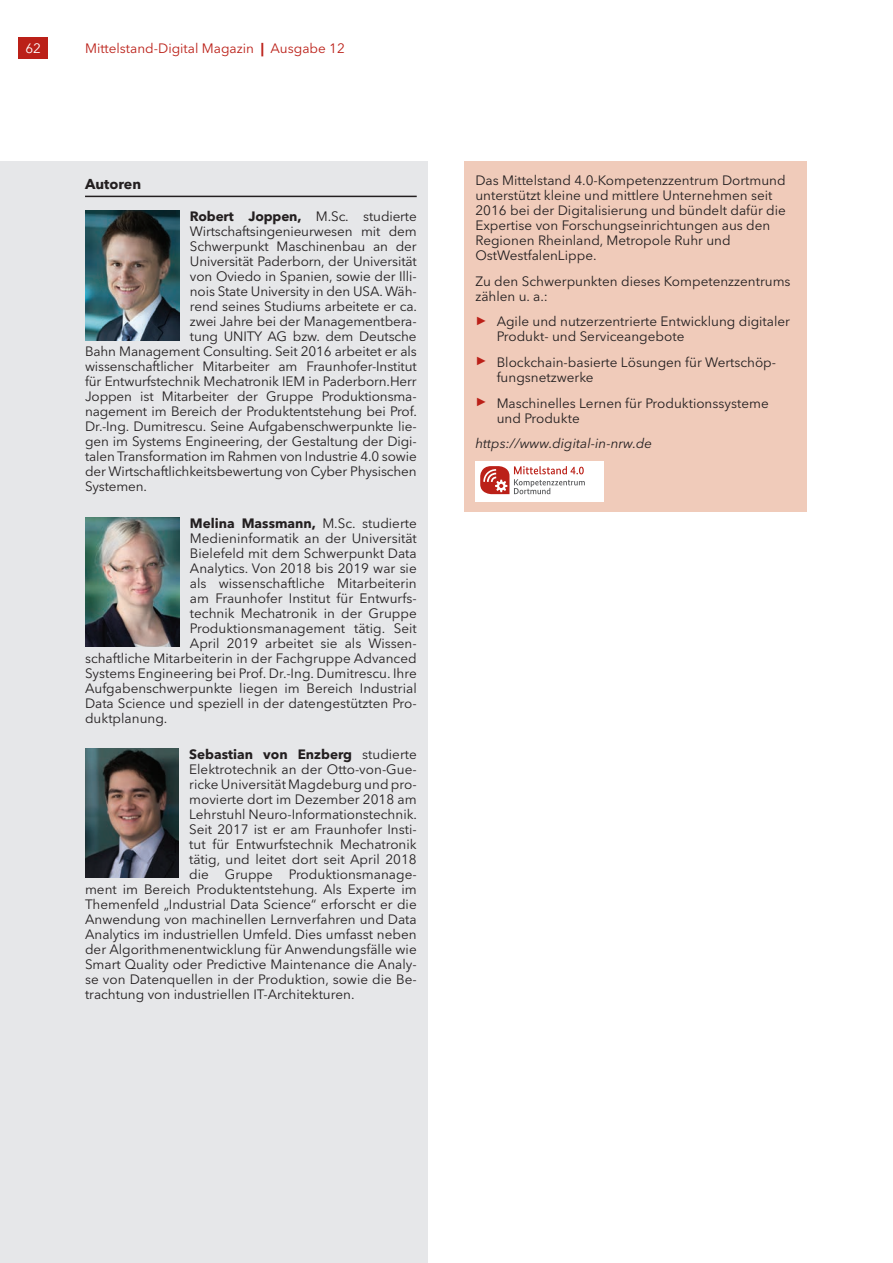
<style>
.page{position:relative;width:893px;height:1263px;background:#fff}
.page>*{position:absolute;margin:0;border:0;box-sizing:border-box;transform-origin:0 0}
.t1{font:700 14.25px "Avenir Next LT Pro";color:#231f20}
.t2{font:13.5px/15px "Avenir Next LT Pro";color:#231f20}
.t3{font:700 13.5px "Avenir Next LT Pro";color:#231f20}
.t4{font:13.5px "Avenir Next LT Pro";color:#bb2018}
.t5{font:italic 13.5px "Avenir Next LT Pro";color:#231f20}
.t6{font:13.5px "Avenir Next LT Pro";color:#fff}
.s1{font-weight:700}
.s2{font-weight:400}
.s3{font-family:"Arial";font-size:12px;color:#bb2018}
</style>
<div class="page">
<div style="left:18px;top:37px;width:30px;height:21px;background:#bb2018"></div>
<div style="left:0;top:161px;width:427px;height:1102px;background:#e6e7e9"></div>
<hr style="left:85px;top:196px;width:332px;height:1px;background:#231f20">
<img style="left:86px;top:517px;width:93px;height:130px">
<img style="left:86px;top:211px;width:93px;height:129px">
<img style="left:85px;top:748px;width:94px;height:130px">
<div style="left:465px;top:161px;width:342px;height:351px;background:#f0cbba"></div>
<div style="left:475px;top:461px;width:129px;height:40px;background:#fff"></div>
<svg style="left:480px;top:466px;width:105px;height:28px"></svg>
<p class="t6" style="left:25px;top:40px;width:17px">62</p>
<p class="t4" style="left:85px;top:40px;width:261px">Mittelstand-Digital Magazin <span class="s1">|</span> Ausgabe 12</p>
<p class="t1" style="left:85px;top:176px;width:58px">Autoren</p>
<p class="t2" style="left:190px;top:209px;width:228px"><span class="s1">Robert Joppen,</span> M.Sc. studierte</p>
<p class="t2" style="left:190px;top:224px;width:228px">Wirtschaftsingenieurwesen mit dem</p>
<p class="t2" style="left:190px;top:239px;width:228px">Schwerpunkt Maschinenbau an der</p>
<p class="t2" style="left:190px;top:254px;width:228px">Universität Paderborn, der Universität</p>
<p class="t2" style="left:190px;top:269px;width:228px">von Oviedo in Spanien, sowie der Illi-</p>
<p class="t2" style="left:190px;top:284px;width:228px">nois State University in den USA. Wäh-</p>
<p class="t2" style="left:190px;top:299px;width:229px">rend seines Studiums arbeitete er ca.</p>
<p class="t2" style="left:190px;top:314px;width:228px">zwei Jahre bei der Managementbera-</p>
<p class="t2" style="left:190px;top:329px;width:228px">tung UNITY AG bzw. dem Deutsche</p>
<p class="t2" style="left:85px;top:344px;width:333px">Bahn Management Consulting. Seit 2016 arbeitet er als</p>
<p class="t2" style="left:85px;top:359px;width:333px">wissenschaftlicher Mitarbeiter am Fraunhofer-Institut</p>
<p class="t2" style="left:85px;top:374px;width:333px">für Entwurfstechnik Mechatronik IEM in Paderborn.Herr</p>
<p class="t2" style="left:85px;top:389px;width:333px">Joppen ist Mitarbeiter der Gruppe Produktionsma-</p>
<p class="t2" style="left:85px;top:404px;width:334px">nagement im Bereich der Produktentstehung bei Prof.</p>
<p class="t2" style="left:85px;top:419px;width:333px">Dr.-Ing. Dumitrescu. Seine Aufgabenschwerpunkte lie-</p>
<p class="t2" style="left:85px;top:434px;width:333px">gen im Systems Engineering, der Gestaltung der Digi-</p>
<p class="t2" style="left:85px;top:449px;width:333px">talen Transformation im Rahmen von Industrie 4.0 sowie</p>
<p class="t2" style="left:85px;top:464px;width:333px">der Wirtschaftlichkeitsbewertung von Cyber Physischen</p>
<p class="t2" style="left:85px;top:479px;width:63px">Systemen.</p>
<p class="t3" style="left:190px;top:514px;width:228px">Melina Massmann, <span class="s2">M.Sc. studierte</span></p>
<p class="t2" style="left:190px;top:530px;width:228px">Medieninformatik an der Universität</p>
<p class="t2" style="left:190px;top:545px;width:228px">Bielefeld mit dem Schwerpunkt Data</p>
<p class="t2" style="left:190px;top:560px;width:228px">Analytics. Von 2018 bis 2019 war sie</p>
<p class="t2" style="left:190px;top:575px;width:228px">als wissenschaftliche Mitarbeiterin</p>
<p class="t2" style="left:190px;top:590px;width:228px">am Fraunhofer Institut für Entwurfs-</p>
<p class="t2" style="left:190px;top:605px;width:228px">technik Mechatronik in der Gruppe</p>
<p class="t2" style="left:190px;top:620px;width:228px">Produktionsmanagement tätig. Seit</p>
<p class="t2" style="left:190px;top:635px;width:228px">April 2019 arbeitet sie als Wissen-</p>
<p class="t2" style="left:85px;top:650px;width:333px">schaftliche Mitarbeiterin in der Fachgruppe Advanced</p>
<p class="t2" style="left:85px;top:665px;width:333px">Systems Engineering bei Prof. Dr.-Ing. Dumitrescu. Ihre</p>
<p class="t2" style="left:85px;top:680px;width:333px">Aufgabenschwerpunkte liegen im Bereich Industrial</p>
<p class="t2" style="left:85px;top:695px;width:333px">Data Science und speziell in der datengestützten Pro-</p>
<p class="t2" style="left:85px;top:710px;width:84px">duktplanung.</p>
<p class="t3" style="left:189px;top:746px;width:229px">Sebastian von Enzberg <span class="s2">studierte</span></p>
<p class="t2" style="left:189px;top:762px;width:229px">Elektrotechnik an der Otto-von-Gue-</p>
<p class="t2" style="left:189px;top:777px;width:229px">ricke Universität Magdeburg und pro-</p>
<p class="t2" style="left:189px;top:792px;width:229px">movierte dort im Dezember 2018 am</p>
<p class="t2" style="left:189px;top:807px;width:229px">Lehrstuhl Neuro-Informationstechnik.</p>
<p class="t2" style="left:189px;top:822px;width:229px">Seit 2017 ist er am Fraunhofer Insti-</p>
<p class="t2" style="left:189px;top:837px;width:229px">tut für Entwurfstechnik Mechatronik</p>
<p class="t2" style="left:189px;top:852px;width:229px">tätig, und leitet dort seit April 2018</p>
<p class="t2" style="left:189px;top:867px;width:229px">die Gruppe Produktionsmanage-</p>
<p class="t2" style="left:85px;top:882px;width:333px">ment im Bereich Produktentstehung. Als Experte im</p>
<p class="t2" style="left:85px;top:897px;width:333px">Themenfeld „Industrial Data Science“ erforscht er die</p>
<p class="t2" style="left:85px;top:912px;width:333px">Anwendung von machinellen Lernverfahren und Data</p>
<p class="t2" style="left:85px;top:927px;width:333px">Analytics im industriellen Umfeld. Dies umfasst neben</p>
<p class="t2" style="left:85px;top:942px;width:333px">der Algorithmenentwicklung für Anwendungsfälle wie</p>
<p class="t2" style="left:85px;top:957px;width:333px">Smart Quality oder Predictive Maintenance die Analy-</p>
<p class="t2" style="left:85px;top:972px;width:333px">se von Datenquellen in der Produktion, sowie die Be-</p>
<p class="t2" style="left:85px;top:987px;width:271px">trachtung von industriellen IT-Architekturen.</p>
<p class="t2" style="left:475px;top:173px;width:312px">Das Mittelstand 4.0-Kompetenzzentrum Dortmund unterstützt kleine und mittlere Unternehmen seit 2016 bei der Digitalisierung und bündelt dafür die Expertise von Forschungseinrichtungen aus den Regionen Rheinland, Metropole Ruhr und OstWestfalenLippe.</p>
<p class="t2" style="left:475px;top:273px;width:317px">Zu den Schwerpunkten dieses Kompetenzzentrums zählen u. a.:</p>
<p class="t2" style="left:497px;top:314px;width:295px;text-indent:-21px"><span class="s3">►</span> Agile und nutzerzentrierte Entwicklung digitaler<br>Produkt- und Serviceangebote</p>
<p class="t2" style="left:497px;top:355px;width:281px;text-indent:-21px"><span class="s3">►</span> Blockchain-basierte Lösungen für Wertschöp&shy;fungsnetzwerke</p>
<p class="t2" style="left:497px;top:395px;width:274px;text-indent:-21px"><span class="s3">►</span> Maschinelles Lernen für Produktionssysteme und Produkte</p>
<p class="t5" style="left:475px;top:435px;width:178px">https://www.digital-in-nrw.de</p>
</div>
